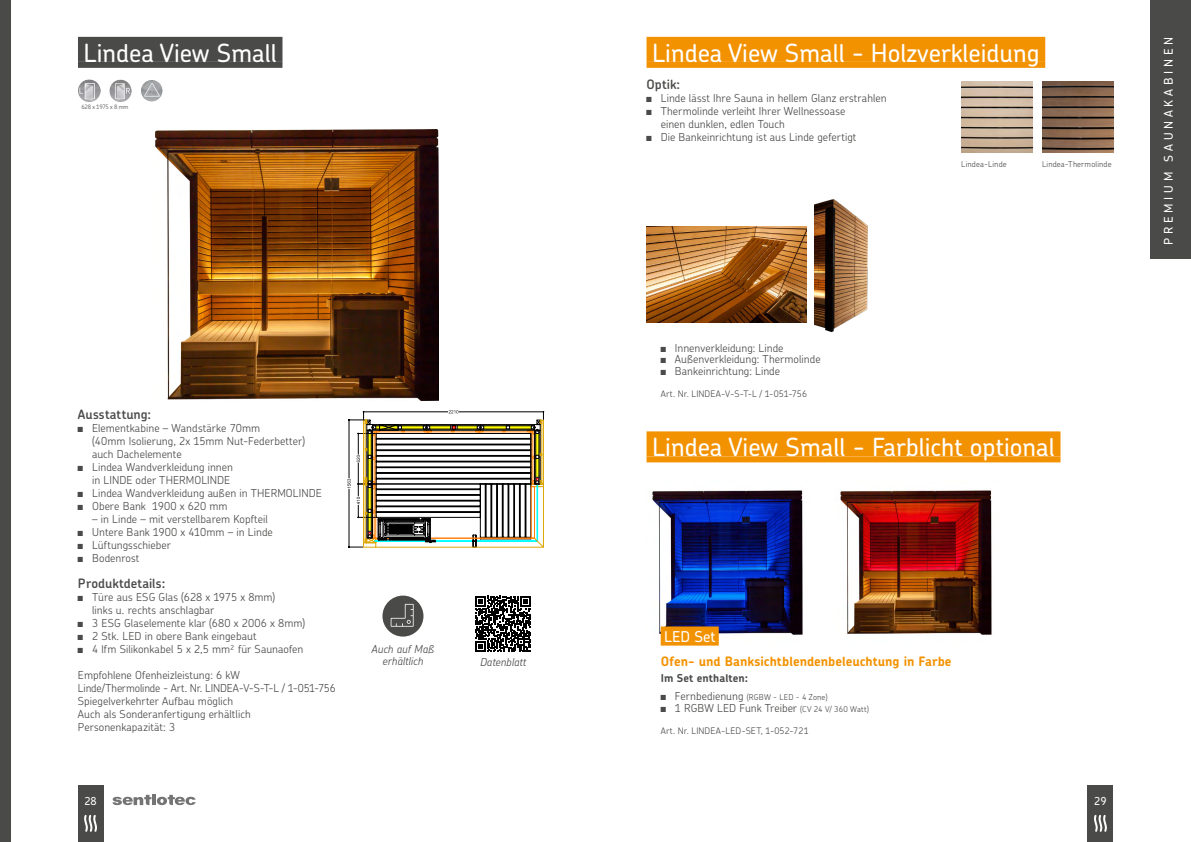
<style>
.page{position:relative;width:1191px;height:842px;background:#fff}
.page>*{position:absolute;margin:0;border:0;box-sizing:border-box;transform-origin:0 0}
.t1{font:500 25px "Chevin Pro";color:#fff}
.t2{font:500 15px "Chevin Pro";color:#fff}
.t3{font:700 13px "Chevin Pro";color:#f39200}
.t4{font:600 13px "Chevin Pro";letter-spacing:.01em;color:#4a4a49}
.t5{font:500 12px "Chevin Pro";letter-spacing:.315em;color:#fff}
.t6{font:300 11px/13px "Chevin Pro";color:#4a4a49}
.t7{font:italic 300 11px/12px "Chevin Pro";color:#4a4a49;text-align:center}
.t8{font:700 11px "Chevin Pro";letter-spacing:.01em;color:#4a4a49}
.t9{font:500 11px "Chevin Pro";color:#fff}
.t10{font:300 9px "Chevin Pro";letter-spacing:.015em;color:#4a4a49}
.t11{font:300 8px "Chevin Pro";letter-spacing:.02em;color:#4a4a49}
.t12{font:300 6px "Chevin Pro";letter-spacing:-.04em;color:#4a4a49}
.s1{font-family:"Arial Narrow";font-weight:400}
.s2{font-family:"Arial Narrow";font-weight:400;font-size:11px}
.s3{font-size:11px}
.s4{font-size:8px}
</style>
<div class="page">
<div style="left:78px;top:786px;width:25px;height:56px;background:#4a4a49"></div>
<svg style="left:84px;top:815px;width:13px;height:17px"></svg>
<div style="left:0;top:0;width:11px;height:842px;background:#4a4a49"></div>
<div style="left:1087px;top:786px;width:26px;height:56px;background:#4a4a49"></div>
<svg style="left:1094px;top:815px;width:13px;height:17px"></svg>
<img style="left:814px;top:199px;width:53px;height:134px">
<img style="left:646px;top:226px;width:161px;height:97px">
<img style="left:652px;top:490px;width:151px;height:145px">
<img style="left:840px;top:490px;width:152px;height:145px">
<img style="left:961px;top:82px;width:71px;height:71px">
<img style="left:1042px;top:82px;width:71px;height:71px">
<svg style="left:347px;top:410px;width:198px;height:138px"></svg>
<img style="left:140px;top:79px;width:23px;height:23px;border-radius:11px">
<div style="left:140px;top:79px;width:23px;height:23px;border:1px solid #fff;border-radius:50%"></div>
<img style="left:78px;top:79px;width:23px;height:23px;border-radius:11px">
<img style="left:109px;top:79px;width:23px;height:23px;border-radius:11px">
<div style="left:78px;top:37px;width:204px;height:25px;background:#4a4a49"></div>
<div style="left:78px;top:62px;width:204px;height:6px;background:#4a4a49"></div>
<svg style="left:475px;top:596px;width:56px;height:56px"></svg>
<div style="left:382px;top:596px;width:41px;height:41px;background:#4a4a49;border-radius:50%"></div>
<svg style="left:391px;top:604px;width:22px;height:23px"></svg>
<img style="left:156px;top:129px;width:283px;height:272px">
<div style="left:1149px;top:0;width:42px;height:259px;background:#4a4a49"></div>
<svg style="left:112px;top:794px;width:84px;height:11px"></svg>
<div style="left:646px;top:37px;width:399px;height:25px;background:#f39200"></div>
<div style="left:646px;top:62px;width:399px;height:6px;background:#f39200"></div>
<div style="left:646px;top:431px;width:414px;height:25px;background:#f39200"></div>
<div style="left:646px;top:456px;width:414px;height:6px;background:#f39200"></div>
<div style="left:660px;top:626px;width:59px;height:16px;background:#f39200"></div>
<svg style="left:660px;top:642px;width:59px;height:4px"></svg>
<h1 class="t1" style="left:84px;top:36px;width:195px">Lindea View Small</h1>
<p class="t5" style="left:1160px;top:245px;width:210px;rotate:-90deg">PREMIUM SAUNAKABINEN</p>
<h1 class="t1" style="left:652px;top:36px;width:389px">Lindea View Small - Holzverkleidung</h1>
<p class="t4" style="left:646px;top:76px;width:35px">Optik:</p>
<p class="t6" style="left:646px;top:91px;width:242px"><span class="s1">■</span> Linde lässt Ihre Sauna in hellem Glanz erstrahlen</p>
<p class="t6" style="left:660px;top:104px;width:186px;text-indent:-14px"><span class="s1">■</span> Thermolinde verleiht Ihrer Wellnessoase einen dunklen, edlen Touch</p>
<p class="t6" style="left:646px;top:130px;width:211px"><span class="s1">■</span> Die Bankeinrichtung ist aus Linde gefertigt</p>
<p class="t12" style="left:81px;top:103px;width:48px">628 x 1975 x 8 mm</p>
<p class="t11" style="left:961px;top:159px;width:47px">Lindea-Linde</p>
<p class="t11" style="left:1042px;top:159px;width:71px">Lindea-Thermolinde</p>
<p class="t4" style="left:78px;top:406px;width:75px">Ausstattung:</p>
<p class="t6" style="left:92px;top:421px;width:214px;text-indent:-14px"><span class="s1">■</span> Elementkabine – Wandstärke 70mm<br>(40mm Isolierung, 2x 15mm Nut-Federbetter) auch Dachelemente</p>
<p class="t6" style="left:78px;top:460px;width:156px;text-align:right"><span class="s1">■</span> Lindea Wandverkleidung innen in LINDE oder THERMOLINDE</p>
<p class="t6" style="left:78px;top:486px;width:245px"><span class="s1">■</span> Lindea Wandverkleidung außen in THERMOLINDE</p>
<p class="t6" style="left:78px;top:499px;width:151px"><span class="s1">■</span> Obere Bank 1900 x 620 mm</p>
<p class="t6" style="left:92px;top:512px;width:177px">– in Linde – mit verstellbarem Kopfteil</p>
<p class="t6" style="left:78px;top:525px;width:196px"><span class="s1">■</span> Untere Bank 1900 x 410mm – in Linde</p>
<p class="t6" style="left:78px;top:538px;width:94px"><span class="s1">■</span> Lüftungsschieber</p>
<p class="t6" style="left:78px;top:551px;width:63px"><span class="s1">■</span> Bodenrost</p>
<p class="t4" style="left:78px;top:575px;width:89px">Produktdetails:</p>
<p class="t6" style="left:92px;top:590px;width:185px;text-indent:-14px"><span class="s1">■</span> Türe aus ESG Glas (628 x 1975 x 8mm) links u. rechts anschlagbar</p>
<p class="t6" style="left:78px;top:616px;width:229px"><span class="s1">■</span> 3 ESG Glaselemente klar (680 x 2006 x 8mm)</p>
<p class="t6" style="left:78px;top:629px;width:180px"><span class="s1">■</span> 2 Stk. LED in obere Bank eingebaut</p>
<p class="t6" style="left:78px;top:642px;width:227px"><span class="s1">■</span> 4 lfm Silikonkabel 5 x 2,5 mm² für Saunaofen</p>
<p class="t6" style="left:78px;top:668px;width:259px">Empfohlene Ofenheizleistung: 6 kW<br>Linde/Thermolinde - Art. Nr. LINDEA-V-S-T-L / 1-051-756<br>Spiegelverkehrter Aufbau möglich<br>Auch als Sonderanfertigung erhältlich Personenkapazität: 3</p>
<p class="t7" style="left:372px;top:643px;width:64px">Auch auf Maß erhältlich</p>
<p class="t7" style="left:480px;top:656px;width:47px">Datenblatt</p>
<p class="t6" style="left:660px;top:341px;width:124px"><span class="s1">■</span> Innenverkleidung: Linde</p>
<p class="t6" style="left:660px;top:352px;width:161px"><span class="s1">■</span> Außenverkleidung: Thermolinde</p>
<p class="t6" style="left:660px;top:364px;width:121px"><span class="s1">■</span> Bankeinrichtung: Linde</p>
<p class="t10" style="left:660px;top:388px;width:148px">Art. Nr. LINDEA-V-S-T-L / 1-051-756</p>
<h1 class="t1" style="left:652px;top:431px;width:404px">Lindea View Small - Farblicht optional</h1>
<h2 class="t2" style="left:664px;top:626px;width:53px">LED Set</h2>
<p class="t3" style="left:660px;top:652px;width:292px">Ofen- und Banksichtblendenbeleuchtung in Farbe</p>
<p class="t8" style="left:660px;top:671px;width:89px">Im Set enthalten:</p>
<p class="t11" style="left:660px;top:692px;width:168px"><span class="s2">■</span> <span class="s3">Fernbedienung</span> (RGBW - LED - 4 Zone)</p>
<p class="t6" style="left:660px;top:701px;width:210px"><span class="s1">■</span> 1 RGBW LED Funk Treiber <span class="s4">(CV 24 V/ 360 Watt)</span></p>
<p class="t10" style="left:660px;top:725px;width:149px">Art. Nr. LINDEA-LED-SET, 1-052-721</p>
<p class="t9" style="left:84px;top:793px;width:14px">28</p>
<p class="t9" style="left:1094px;top:793px;width:14px">29</p>
</div>
